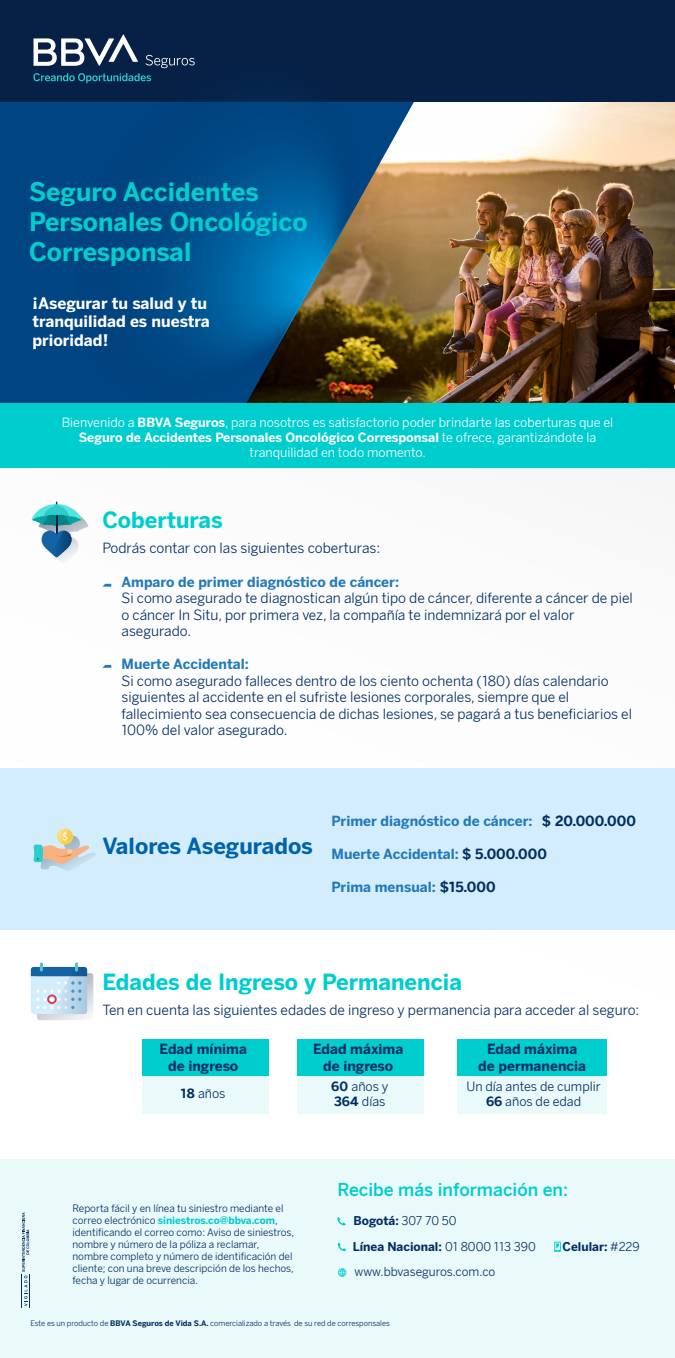
<style>
.page{position:relative;width:675px;height:1358px;background:#fff}
.page>*{position:absolute;margin:0;border:0;box-sizing:border-box;transform-origin:0 0}
.t1{font:700 25px/30px "BBVA Benton Sans";color:#00cdce}
.t2{font:700 21.88px "BBVA Benton Sans";color:#00cdce}
.t3{font:700 21.88px "BBVA Benton Sans";color:#0064a9}
.t4{font:300 17.5px "BBVA Benton Sans";color:#00cdce}
.t5{font:700 15.62px/18.8px "BBVA Benton Sans";color:#fff}
.t6{font:13.75px/16.5px "BBVA Benton Sans";color:#002e64}
.t7{font:700 13.75px "BBVA Benton Sans";color:#237aba}
.t8{font:700 13.75px/16.5px "BBVA Benton Sans";color:#002e64;text-align:center}
.t9{font:12.5px/15px "BBVA Benton Sans";color:#fff;text-align:center}
.t10{font:12.5px/15px "BBVA Benton Sans";color:#002e64}
.t11{font:700 11.88px "BBVA Benton Sans";color:#002e64}
.t12{font:11.88px "BBVA Benton Sans";color:#002e64}
.t13{font:10px/12px "BBVA Benton Sans";color:#002e64}
.t14{font:7.5px "BBVA Benton Sans";color:#002e64}
.s1{font-weight:700}
.s2{color:#002e64}
.s3{font-weight:700;color:#00cdce}
.s4{font-weight:400}
</style>
<div class="page">
<img style="left:414px;top:102px;width:261px;height:301px">
<div style="left:0;top:0;width:675px;height:102px;background:#072146"></div>
<div style="left:0;top:1159px;width:675px;height:199px;background:#eaf9fa"></div>
<svg style="left:405px;top:102px;width:9px;height:301px"></svg>
<svg style="left:0;top:83px;width:405px;height:320px;background:#0c4778"></svg>
<svg style="left:251px;top:173px;width:123px;height:219px;background:#305a65"></svg>
<div style="left:0;top:403px;width:675px;height:64px;background:#00cdce"></div>
<div style="left:0;top:768px;width:675px;height:162px;background:#d4edfc"></div>
<svg style="left:337px;top:1217px;width:9px;height:8px"></svg>
<svg style="left:338px;top:1268px;width:8px;height:9px"></svg>
<svg style="left:338px;top:1242px;width:8px;height:9px"></svg>
<svg style="left:554px;top:1241px;width:7px;height:11px"></svg>
<svg style="left:22px;top:1212px;width:7px;height:94px"></svg>
<hr style="left:21px;top:1274px;width:1px;height:34px;background:#002e64">
<hr style="left:30px;top:1274px;width:1px;height:34px;background:#002e64">
<svg style="left:33px;top:34px;width:162px;height:49px"></svg>
<svg style="left:32px;top:502px;width:56px;height:60px"></svg>
<svg style="left:102px;top:584px;width:9px;height:3px"></svg>
<svg style="left:102px;top:665px;width:9px;height:3px"></svg>
<svg style="left:33px;top:828px;width:63px;height:43px"></svg>
<svg style="left:31px;top:962px;width:62px;height:58px;background:#b5cfe3"></svg>
<div style="left:142px;top:1039px;width:127px;height:37px;background:#00cdce"></div>
<div style="left:297px;top:1039px;width:127px;height:37px;background:#00cdce"></div>
<div style="left:458px;top:1039px;width:149px;height:37px;background:#00cdce"></div>
<div style="left:142px;top:1076px;width:127px;height:38px;background:#eaf9fa"></div>
<div style="left:297px;top:1076px;width:127px;height:38px;background:#eaf9fa"></div>
<div style="left:458px;top:1076px;width:149px;height:38px;background:#eaf9fa"></div>
<h1 class="t1" style="left:29px;top:177px;width:280px">Seguro Accidentes<br>Personales Oncológico<br>Corresponsal</h1>
<p class="t5" style="left:33px;top:294px;width:179px">¡Asegurar tu salud y tu tranquilidad es nuestra prioridad!</p>
<p class="t9" style="left:62px;top:415px;width:553px">Bienvenido a <span class="s1">BBVA Seguros</span>, para nosotros es satisfactorio poder brindarte las coberturas que el<br><span class="s1">Seguro de Accidentes Personales Oncológico Corresponsal</span> te ofrece, garantizándote la tranquilidad en todo momento.</p>
<h2 class="t2" style="left:102px;top:506px;width:122px">Coberturas</h2>
<p class="t6" style="left:102px;top:540px;width:279px">Podrás contar con las siguientes coberturas:</p>
<p class="t7" style="left:122px;top:573px;width:279px">Amparo de primer diagnóstico de cáncer:</p>
<p class="t6" style="left:122px;top:590px;width:513px">Si como asegurado te diagnostican algún tipo de cáncer, diferente a cáncer de piel o cáncer In Situ, por primera vez, la compañía te indemnizará por el valor asegurado.</p>
<p class="t7" style="left:122px;top:655px;width:129px">Muerte Accidental:</p>
<p class="t6" style="left:122px;top:672px;width:512px">Si como asegurado falleces dentro de los ciento ochenta (180) días calendario siguientes al accidente en el sufriste lesiones corporales, siempre que el fallecimiento sea consecuencia de dichas lesiones, se pagará a tus beneficiarios el 100% del valor asegurado.</p>
<h2 class="t3" style="left:102px;top:832px;width:212px">Valores Asegurados</h2>
<p class="t7" style="left:332px;top:813px;width:306px">Primer diagnóstico de cáncer: <span class="s2">$ 20.000.000</span></p>
<p class="t7" style="left:332px;top:846px;width:217px">Muerte Accidental: <span class="s2">$ 5.000.000</span></p>
<p class="t7" style="left:332px;top:879px;width:166px">Prima mensual: <span class="s2">$15.000</span></p>
<h2 class="t2" style="left:102px;top:968px;width:361px">Edades de Ingreso y Permanencia</h2>
<p class="t6" style="left:102px;top:1001px;width:538px">Ten en cuenta las siguientes edades de ingreso y permanencia para acceder al seguro:</p>
<p class="t8" style="left:160px;top:1041px;width:89px">Edad mínima de ingreso</p>
<p class="t8" style="left:313px;top:1041px;width:92px">Edad máxima de ingreso</p>
<p class="t8" style="left:478px;top:1041px;width:109px">Edad máxima de permanencia</p>
<p class="t10" style="left:181px;top:1085px;width:46px"><span class="s1">18</span> años</p>
<p class="t10" style="left:331px;top:1079px;width:59px"><span class="s1">60</span> años y<br><span class="s1">364</span> días</p>
<p class="t10" style="left:467px;top:1079px;width:136px;text-align:center">Un día antes de cumplir<br><span class="s1">66</span> años de edad</p>
<p class="t13" style="left:73px;top:1202px;width:223px">Reporta fácil y en línea tu siniestro mediante el correo electrónico <span class="s3">siniestros.co@bbva.com</span>, identificando el correo como: Aviso de siniestros, nombre y número de la póliza a reclamar, nombre completo y número de identificación del cliente; con una breve descripción de los hechos, fecha y lugar de ocurrencia.</p>
<p class="t4" style="left:338px;top:1179px;width:232px">Recibe más información en:</p>
<p class="t11" style="left:354px;top:1213px;width:104px">Bogotá: <span class="s4">307 70 50</span></p>
<p class="t11" style="left:353px;top:1239px;width:184px">Línea Nacional: <span class="s4">01 8000 113 390</span></p>
<p class="t11" style="left:563px;top:1239px;width:79px">Celular: <span class="s4">#229</span></p>
<p class="t12" style="left:354px;top:1264px;width:142px">www.bbvaseguros.com.co</p>
<p class="t14" style="left:30px;top:1318px;width:361px">Este es un producto de <span class="s1">BBVA Seguros de Vida S.A.</span> comercializado a través de su red de corresponsales</p>
</div>
